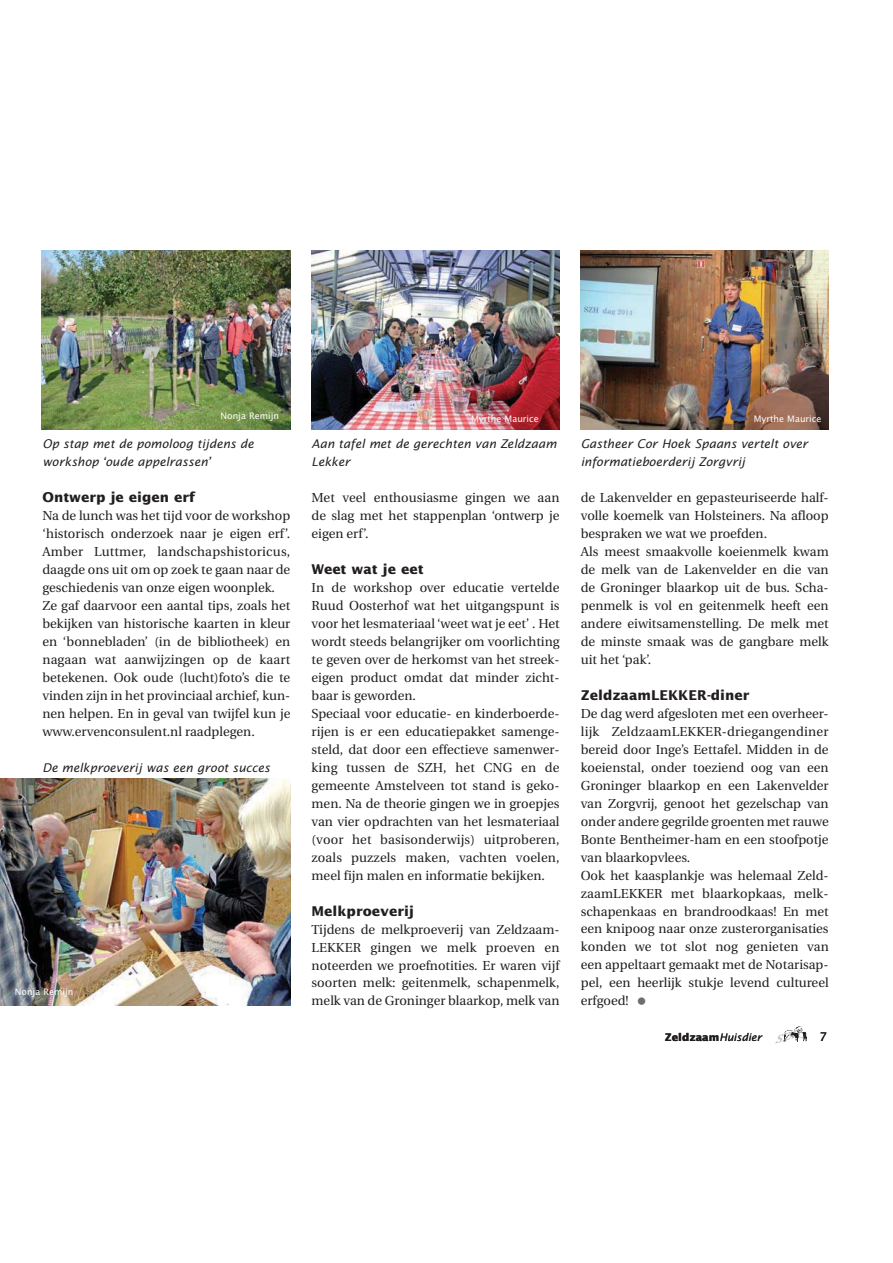
<style>
.page{position:relative;width:893px;height:1263px;background:#fff}
.page>*{position:absolute;margin:0;border:0;box-sizing:border-box;transform-origin:0 0}
.t1{font:700 13.5px "Lucida Sans";color:#221e1f}
.t2{font:13.05px/18px "Utopia";color:#231f20}
.t3{font:italic 12px/18px "Lucida Sans";color:#231f20}
.t4{font:12px "Lucida Sans";color:#231f20}
.t5{font:700 10.5px "Lucida Sans";color:#221e1f}
.t6{font:9px "Lucida Sans";color:#fff}
.s1{font-weight:400;font-style:italic}
</style>
<div class="page">
<svg style="left:776px;top:1026px;width:31px;height:17px"></svg>
<img style="left:42px;top:250px;width:248px;height:180px">
<img style="left:0;top:779px;width:290px;height:226px">
<img style="left:312px;top:250px;width:247px;height:180px">
<img style="left:581px;top:251px;width:248px;height:179px">
<p class="t6" style="left:220px;top:412px;width:60px">Nonja Remijn</p>
<p class="t6" style="left:471px;top:415px;width:69px">Myrthe Maurice</p>
<p class="t6" style="left:754px;top:415px;width:69px">Myrthe Maurice</p>
<p class="t3" style="left:42px;top:435px;width:213px">Op stap met de pomoloog tijdens de workshop ‘oude appelrassen’</p>
<p class="t3" style="left:311px;top:435px;width:247px">Aan tafel met de gerechten van Zeldzaam<br>Lekker</p>
<p class="t3" style="left:581px;top:435px;width:229px">Gastheer Cor Hoek Spaans vertelt over informatieboerderij Zorgvrij</p>
<p class="t1" style="left:42px;top:491px;width:154px">Ontwerp je eigen erf</p>
<p class="t2" style="left:42px;top:508px;width:249px">Na de lunch was het tijd voor de workshop ‘historisch onderzoek naar je eigen erf’.<br>Amber Luttmer, landschapshistoricus, daagde ons uit om op zoek te gaan naar de geschiedenis van onze eigen woonplek.<br>Ze gaf daarvoor een aantal tips, zoals het bekijken van historische kaarten in kleur en ‘bonnebladen’ (in de bibliotheek) en nagaan wat aanwijzingen op de kaart betekenen. Ook oude (lucht)foto’s die te vinden zijn in het provinciaal archief, kun&shy;nen helpen. En in geval van twijfel kun je www.ervenconsulent.nl raadplegen.</p>
<p class="t3" style="left:42px;top:759px;width:229px">De melkproeverij was een groot succes</p>
<p class="t6" style="left:15px;top:988px;width:60px">Nonja Remijn</p>
<p class="t2" style="left:312px;top:490px;width:249px;text-align:justify">Met veel enthousiasme gingen we aan de slag met het stappenplan ‘ontwerp je eigen erf’.</p>
<p class="t1" style="left:312px;top:563px;width:113px">Weet wat je eet</p>
<p class="t2" style="left:312px;top:580px;width:249px">In de workshop over educatie vertelde Ruud Oosterhof wat het uitgangspunt is voor het lesmateriaal ‘weet wat je eet’ . Het wordt steeds belangrijker om voorlichting te geven over de herkomst van het streek&shy;eigen product omdat dat minder zicht&shy;baar is geworden.<br>Speciaal voor educatie- en kinderboerde&shy;rijen is er een educatiepakket samenge&shy;steld, dat door een effectieve samenwer&shy;king tussen de SZH, het CNG en de gemeente Amstelveen tot stand is geko&shy;men. Na de theorie gingen we in groepjes van vier opdrachten van het lesmateriaal (voor het basisonderwijs) uitproberen, zoals puzzels maken, vachten voelen, meel fijn malen en informatie bekijken.</p>
<p class="t1" style="left:312px;top:905px;width:104px">Melkproeverij</p>
<p class="t2" style="left:312px;top:921px;width:249px;text-align:justify">Tijdens de melkproeverij van Zeldzaam-LEKKER gingen we melk proeven en noteerden we proefnotities. Er waren vijf soorten melk: geitenmelk, schapenmelk, melk van de Groninger blaarkop, melk van</p>
<p class="t2" style="left:581px;top:490px;width:249px">de Lakenvelder en gepasteuriseerde half&shy;volle koemelk van Holsteiners. Na afloop bespraken we wat we proefden.<br>Als meest smaakvolle koeienmelk kwam de melk van de Lakenvelder en die van de Groninger blaarkop uit de bus. Scha&shy;penmelk is vol en geitenmelk heeft een andere eiwitsamenstelling. De melk met de minste smaak was de gangbare melk uit het ‘pak’.</p>
<p class="t1" style="left:581px;top:689px;width:170px">ZeldzaamLEKKER-diner</p>
<p class="t2" style="left:581px;top:705px;width:249px">De dag werd afgesloten met een overheer&shy;lijk ZeldzaamLEKKER-driegangendiner bereid door Inge’s Eettafel. Midden in de koeienstal, onder toeziend oog van een Groninger blaarkop en een Lakenvelder van Zorgvrij, genoot het gezelschap van onder andere gegrilde groenten met rauwe Bonte Bentheimer-ham en een stoofpotje van blaarkopvlees.<br>Ook het kaasplankje was helemaal Zeld&shy;zaamLEKKER met blaarkopkaas, melk&shy;schapenkaas en brandroodkaas! En met een knipoog naar onze zusterorganisaties konden we tot slot nog genieten van een appeltaart gemaakt met de Notarisap&shy;pel, een heerlijk stukje levend cultureel erfgoed!</p>
<p class="t5" style="left:665px;top:1033px;width:98px">Zeldzaam<span class="s1">Huisdier</span></p>
<p class="t4" style="left:819px;top:1032px;width:9px">7</p>
</div>
